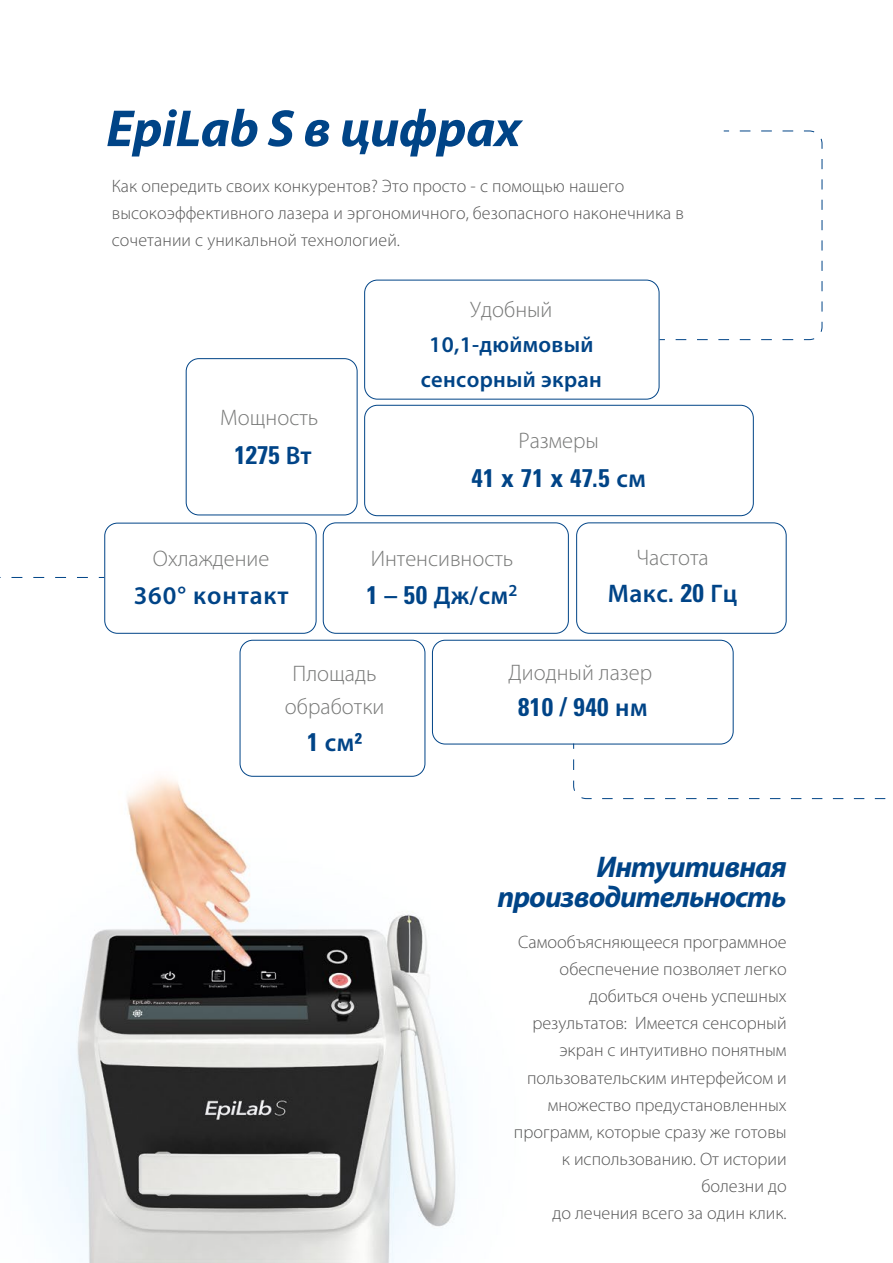
<style>
.page{position:relative;width:893px;height:1263px;background:#fff}
.page>*{position:absolute;margin:0;border:0;box-sizing:border-box;transform-origin:0 0}
.t1{font:italic 700 52.5px "Myriad Pro";letter-spacing:-.01em;color:#004487}
.t2{font:italic 700 30px/30px "Myriad Pro";letter-spacing:-.035em;color:#004487;text-align:right}
.t3{font:700 condensed 25.5px "Univers LT Pro";letter-spacing:.02em;color:#004487}
.t4{font:600 25.5px "Myriad Pro";letter-spacing:.035em;color:#004487}
.t5{font:300 22.5px/32.7px "Myriad Pro";color:#787978;text-align:center}
.t6{font:600 22.5px/35.2px "Myriad Pro";letter-spacing:.015em;color:#004487;text-align:center}
.t7{font:300 18px/27px "Myriad Pro";color:#565656}
.s1{font-family:"Myriad Pro";font-weight:600;font-stretch:normal}
.s2{font-family:"Univers LT Pro";font-weight:700;font-stretch:condensed}
</style>
<div class="page">
<img style="left:40px;top:279px;width:845px;height:984px">
<div style="left:186px;top:358px;width:172px;height:157px;border:1px solid #004487;border-radius:13px"></div>
<div style="left:364px;top:405px;width:390px;height:111px;border:1px solid #004487;border-radius:13px"></div>
<div style="left:364px;top:280px;width:296px;height:120px;border:1px solid #004487;border-radius:13px"></div>
<div style="left:323px;top:522px;width:246px;height:112px;border:1px solid #004487;border-radius:13px"></div>
<div style="left:104px;top:523px;width:213px;height:111px;border:1px solid #004487;border-radius:13px"></div>
<div style="left:432px;top:640px;width:302px;height:104px;border:1px solid #004487;border-radius:13px"></div>
<div style="left:240px;top:640px;width:185px;height:137px;border:1px solid #004487;border-radius:13px"></div>
<div style="left:576px;top:522px;width:211px;height:112px;border:1px solid #004487;border-radius:13px"></div>
<svg style="left:659px;top:130px;width:164px;height:211px"></svg>
<svg style="left:0;top:301px;width:105px;height:277px"></svg>
<svg style="left:573px;top:742px;width:313px;height:57px"></svg>
<h1 class="t1" style="left:106px;top:97px;width:416px">EpiLab S в цифрах</h1>
<p class="t7" style="left:112px;top:172px;width:574px">Как опередить своих конкурентов? Это просто - с помощью нашего высокоэффективного лазера и эргономичного, безопасного наконечника в сочетании с уникальной технологией.</p>
<p class="t5" style="left:220px;top:400px;width:100px">Мощность</p>
<h3 class="t3" style="left:234px;top:439px;width:79px">1275 <span class="s1">Вт</span></h3>
<p class="t5" style="left:153px;top:542px;width:118px">Охлаждение</p>
<h3 class="t4" style="left:134px;top:581px;width:156px">360° контакт</h3>
<p class="t5" style="left:470px;top:293px;width:84px">Удобный</p>
<p class="t6" style="left:421px;top:327px;width:183px">10,1-дюймовый сенсорный экран</p>
<p class="t5" style="left:518px;top:424px;width:82px">Размеры</p>
<h3 class="t3" style="left:471px;top:462px;width:176px">41 x 71 x 47.5 <span class="s1">см</span></h3>
<p class="t5" style="left:371px;top:542px;width:144px">Интенсивность</p>
<h3 class="t4" style="left:366px;top:581px;width:153px"><span class="s2">1 – 50</span> Дж/см<sup>2</sup></h3>
<p class="t5" style="left:636px;top:541px;width:74px">Частота</p>
<h3 class="t4" style="left:608px;top:578px;width:131px">Макс<span class="s2">. 20</span> Гц</h3>
<p class="t5" style="left:285px;top:657px;width:101px">Площадь обработки</p>
<h3 class="t3" style="left:307px;top:726px;width:57px">1 <span class="s1">см</span>²</h3>
<p class="t5" style="left:508px;top:656px;width:145px">Диодный лазер</p>
<h3 class="t3" style="left:518px;top:691px;width:131px">810 / 940 <span class="s1">нм</span></h3>
<h2 class="t2" style="left:497px;top:851px;width:291px">Интуитивная производительность</h2>
<p class="t7" style="left:514px;top:929px;width:274px;text-align:right">Самообъясняющееся программное обеспечение позволяет легко добиться очень успешных результатов: Имеется сенсорный экран с интуитивно понятным пользовательским интерфейсом и множество предустановленных программ, которые сразу же готовы к использованию. От истории болезни до<br>до лечения всего за один клик.</p>
</div>
